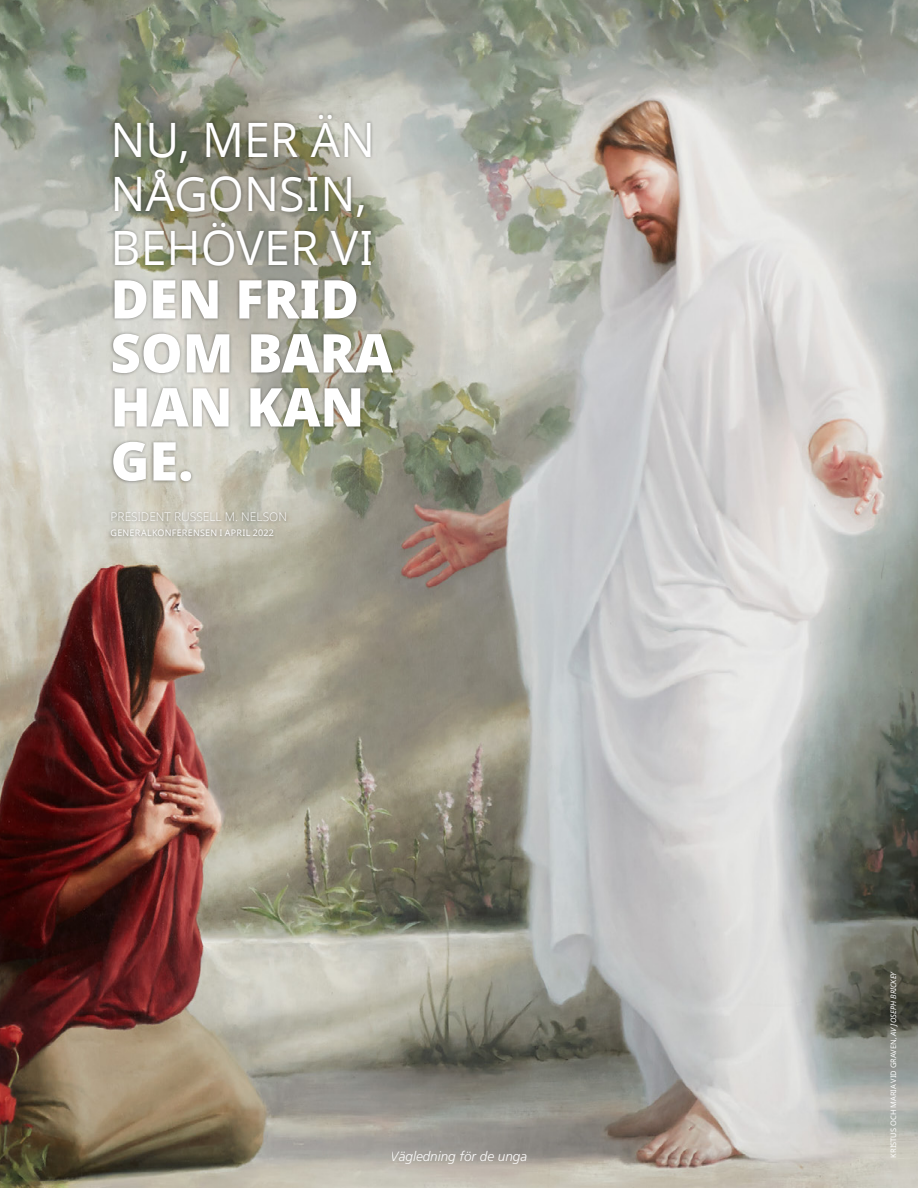
<style>
.page{position:relative;width:918px;height:1188px;background:#fff}
.page>*{position:absolute;margin:0;border:0;box-sizing:border-box;transform-origin:0 0}
.Pull_Quote_Nelson2{font:800 53.55px/54px "Dots Solidlds Lat";color:#fff}
.Pull_Quote_Nelson2-2{font:47.4px/54px "Dots Solidlds Lat";color:#fff}
.t1{font:italic 300 13.5px "Frutigerlds Lat";color:#fff}
.Citation_left_white{font:300 12px "Dots Solidlds Lat";color:#fff}
.GC_white_left{font:9px "Dots Solidlds Lat";letter-spacing:.025em;color:#fff}
.Credit{font:7.5px "Dots Solidlds Lat";color:#fff}
.s1{font-style:italic}
</style>
<div class="page">
<img style="left:0;top:0;width:918px;height:1188px">
<svg style="left:86px;top:55px;width:417px;height:472px;background:#afb0a5"></svg>
<div style="left:108px;top:111px;width:288px;height:428px;background:#000;opacity:.4"></div>
<p class="Pull_Quote_Nelson2-2" style="left:111px;top:113px;width:266px">NU, MER ÄN<br>NÅGONSIN,<br>BEHÖVER VI</p>
<p class="Pull_Quote_Nelson2" style="left:111px;top:273px;width:284px">DEN FRID<br>SOM BARA<br>HAN KAN<br>GE.</p>
<p class="Citation_left_white" style="left:111px;top:508px;width:178px">PRESIDENT RUSSELL M. NELSON</p>
<p class="GC_white_left" style="left:111px;top:526px;width:165px">GENERALKONFERENSEN I APRIL 2022</p>
<h3 class="t1" style="left:391px;top:1146px;width:138px">Vägledning för de unga</h3>
<p class="Credit" style="left:888px;top:1158px;width:188px;rotate:-90deg">KRISTUS OCH MARIA VID GRAVEN<span class="s1">, AV JOSEPH BRICKEY</span></p>
</div>
